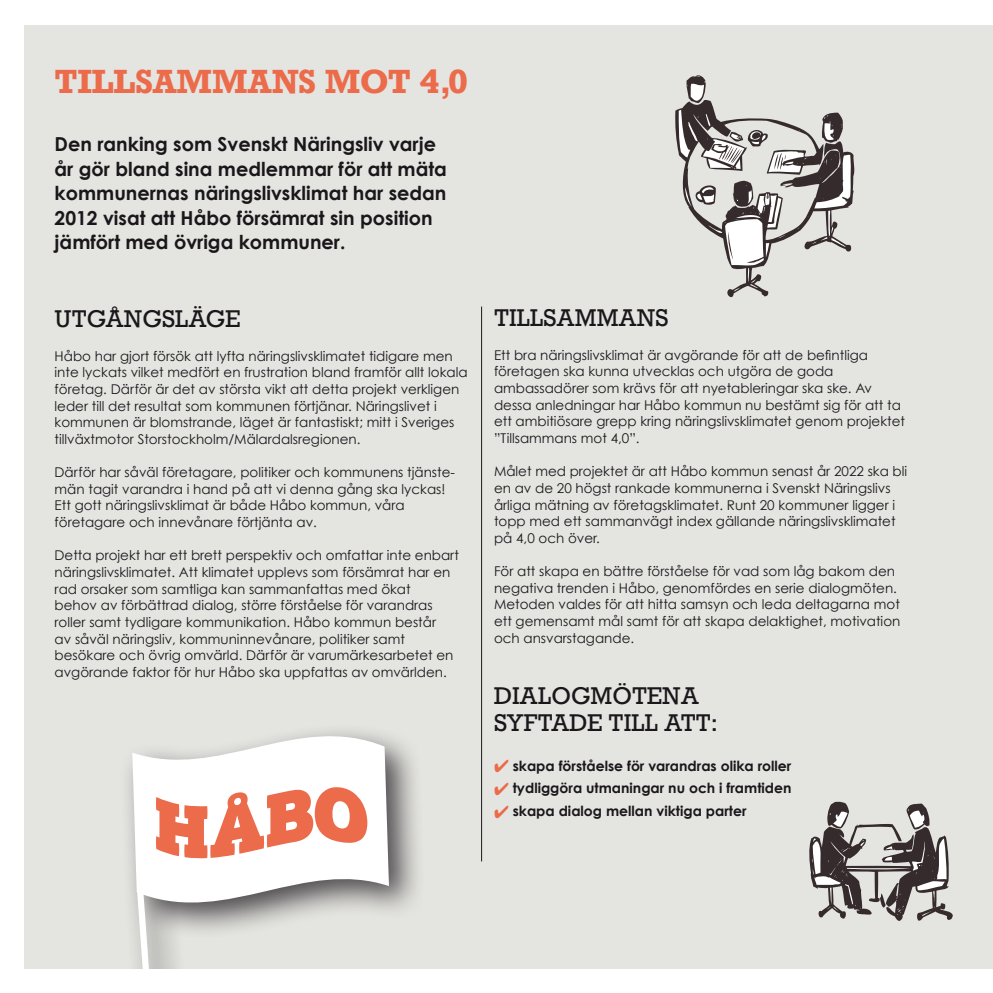
<style>
.page{position:relative;width:993px;height:993px;background:#fff}
.page>*{position:absolute;margin:0;border:0;box-sizing:border-box;transform-origin:0 0}
.t1{font:700 31.5px "Rockwell";color:#eb6b4a}
.t2{font:22.75px/27.3px "Rockwell";color:#1a171b}
.t3{font:700 19.25px/24.5px "Century Gothic";color:#1a171b}
.t4{font:700 14px "Century Gothic";color:#1a171b}
.t5{font:13.47px/16.6px "Century Gothic";color:#1a171b}
.s1{color:#eb6b4a}
</style>
<div class="page">
<div style="left:25px;top:25px;width:967px;height:942px;background:#e4e4e0"></div>
<div style="left:113px;top:723px;width:312px;height:244px;background:#1a171b;opacity:.75"></div>
<svg style="left:125px;top:723px;width:264px;height:244px"></svg>
<svg style="left:156px;top:786px;width:211px;height:72px;background:#f4b09f"></svg>
<svg style="left:675px;top:75px;width:180px;height:223px"></svg>
<svg style="left:809px;top:801px;width:143px;height:119px"></svg>
<hr style="left:481px;top:306px;width:1px;height:555px;background:#1a171b">
<h1 class="t1" style="left:55px;top:61px;width:415px">TILLSAMMANS MOT 4,0</h1>
<h3 class="t3" style="left:55px;top:131px;width:393px">Den ranking som Svenskt Näringsliv varje år gör bland sina medlemmar för att mäta kommunernas näringslivsklimat har sedan 2012 visat att Håbo försämrat sin position jämfört med övriga kommuner.</h3>
<h2 class="t2" style="left:55px;top:305px;width:187px">UTGÅNGSLÄGE</h2>
<p class="t5" style="left:55px;top:347px;width:414px">Håbo har gjort försök att lyfta näringslivsklimatet tidigare men inte lyckats vilket medfört en frustration bland framför allt lokala företag. Därför är det av största vikt att detta projekt verkligen leder till det resultat som kommunen förtjänar. Näringslivet i kommunen är blomstrande, läget är fantastiskt; mitt i Sveriges tillväxtmotor Storstockholm/Mälardalsregionen.</p>
<p class="t5" style="left:55px;top:463px;width:402px">Därför har såväl företagare, politiker och kommunens tjänste&shy;män tagit varandra i hand på att vi denna gång ska lyckas!<br>Ett gott näringslivsklimat är både Håbo kommun, våra företagare och innevånare förtjänta av.</p>
<p class="t5" style="left:55px;top:546px;width:405px">Detta projekt har ett brett perspektiv och omfattar inte enbart näringslivsklimatet. Att klimatet upplevs som försämrat har en rad orsaker som samtliga kan sammanfattas med ökat<br>behov av förbättrad dialog, större förståelse för varandras roller samt tydligare kommunikation. Håbo kommun består<br>av såväl näringsliv, kommuninnevånare, politiker samt besökare och övrig omvärld. Därför är varumärkesarbetet en avgörande faktor för hur Håbo ska uppfattas av omvärlden.</p>
<h2 class="t2" style="left:494px;top:305px;width:176px">TILLSAMMANS</h2>
<p class="t5" style="left:494px;top:346px;width:412px">Ett bra näringslivsklimat är avgörande för att de befintliga företagen ska kunna utvecklas och utgöra de goda ambassadörer som krävs för att nyetableringar ska ske. Av dessa anledningar har Håbo kommun nu bestämt sig för att ta ett ambitiösare grepp kring näringslivsklimatet genom projektet ”Tillsammans mot 4,0”.</p>
<p class="t5" style="left:494px;top:462px;width:414px">Målet med projektet är att Håbo kommun senast år 2022 ska bli en av de 20 högst rankade kommunerna i Svenskt Näringslivs årliga mätning av företagsklimatet. Runt 20 kommuner ligger i topp med ett sammanvägt index gällande näringslivsklimatet på 4,0 och över.</p>
<p class="t5" style="left:494px;top:562px;width:408px">För att skapa en bättre förståelse för vad som låg bakom den negativa trenden i Håbo, genomfördes en serie dialogmöten.<br>Metoden valdes för att hitta samsyn och leda deltagarna mot ett gemensamt mål samt för att skapa delaktighet, motivation och ansvarstagande.</p>
<h2 class="t2" style="left:494px;top:682px;width:225px">DIALOGMÖTENA<br>SYFTADE TILL ATT:</h2>
<p class="t4" style="left:494px;top:756px;width:299px"><span class="s1">✔</span> skapa förståelse för varandras olika roller</p>
<p class="t4" style="left:494px;top:779px;width:299px"><span class="s1">✔</span> tydliggöra utmaningar nu och i framtiden</p>
<p class="t4" style="left:494px;top:802px;width:254px"><span class="s1">✔</span> skapa dialog mellan viktiga parter</p>
</div>
